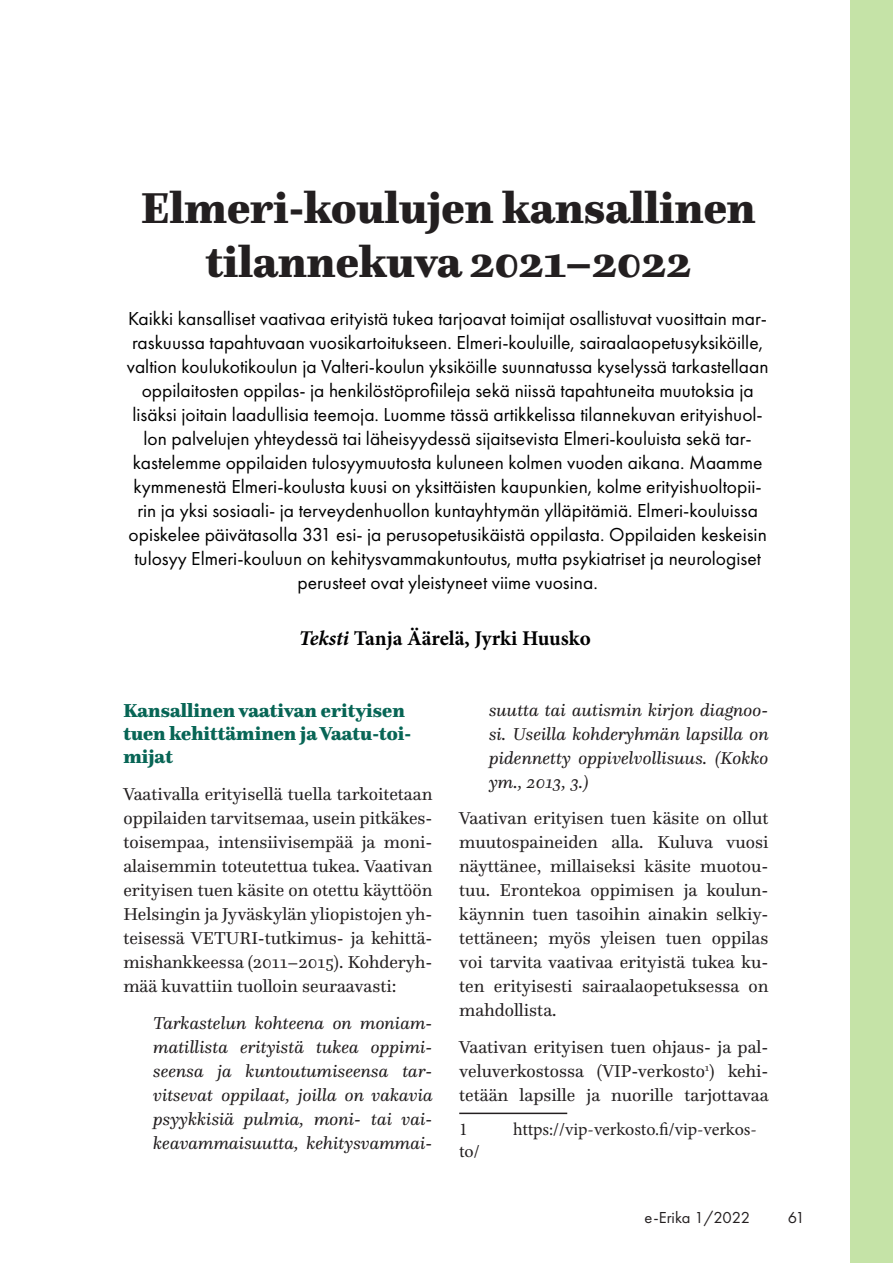
<style>
.page{position:relative;width:893px;height:1263px;background:#fff}
.page>*{position:absolute;margin:0;border:0;box-sizing:border-box;transform-origin:0 0}
.UUSI_artikkeli_otsik{font:900 45px/54px "Questa";color:#231f20;text-align:center}
.Tietolaatikko_Otsikk{font:700 21px "Minion Pro";letter-spacing:-.005em;color:#000001}
.Artikkelit_-_Ingress{font:19.5px/24px "Futura PT";color:#000001;text-align:center}
.UUSI_väliotsikot{font:900 19.5px/23.4px "Questa";color:#076555}
.ARTIKKELI_-_LEIPÄTEK{font:18px/24px "Questa";color:#231f20;text-align:justify}
.ARTIKKELI_-_LEIPÄTEK-2{font:italic 18px/24px "Questa";color:#231f20;text-align:justify}
.t1{font:18px "Minion Pro";letter-spacing:-.005em;color:#231f20}
.t2{font:16.5px "Futura PT";color:#231f20}
.s1{font-style:italic}
</style>
<div class="page">
<div style="left:850px;top:0;width:43px;height:1263px;background:#c5e3a7"></div>
<hr style="left:459px;top:1112px;width:108px;height:2px;background:#231f20">
<p class="UUSI_artikkeli_otsik" style="left:141px;top:180px;width:616px">Elmeri-koulujen kansallinen tilannekuva 2021–2022</p>
<p class="Artikkelit_-_Ingress" style="left:127px;top:307px;width:643px">Kaikki kansalliset vaativaa erityistä tukea tarjoavat toimijat osallistuvat vuosittain mar&shy;raskuussa tapahtuvaan vuosikartoitukseen. Elmeri-kouluille, sairaalaopetusyksiköille, valtion koulukotikoulun ja Valteri-koulun yksiköille suunnatussa kyselyssä tarkastellaan oppilaitosten oppilas- ja henkilöstöprofiileja sekä niissä tapahtuneita muutoksia ja lisäksi joitain laadullisia teemoja. Luomme tässä artikkelissa tilannekuvan erityishuol&shy;lon palvelujen yhteydessä tai läheisyydessä sijaitsevista Elmeri-kouluista sekä tar&shy;kastelemme oppilaiden tulosyymuutosta kuluneen kolmen vuoden aikana. Maamme kymmenestä Elmeri-koulusta kuusi on yksittäisten kaupunkien, kolme erityishuoltopii&shy;rin ja yksi sosiaali- ja terveydenhuollon kuntayhtymän ylläpitämiä. Elmeri-kouluissa opiskelee päivätasolla 331 esi- ja perusopetusikäistä oppilasta. Oppilaiden keskeisin tulosyy Elmeri-kouluun on kehitysvammakuntoutus, mutta psykiatriset ja neurologiset perusteet ovat yleistyneet viime vuosina.</p>
<p class="Tietolaatikko_Otsikk" style="left:299px;top:623px;width:293px"><span class="s1">Teksti</span> Tanja Äärelä, Jyrki Huusko</p>
<p class="UUSI_väliotsikot" style="left:123px;top:698px;width:289px">Kansallinen vaativan erityisen tuen kehittäminen ja Vaatu-toi&shy;mijat</p>
<p class="ARTIKKELI_-_LEIPÄTEK" style="left:123px;top:782px;width:311px">Vaativalla erityisellä tuella tarkoitetaan oppilaiden tarvitsemaa, usein pitkäkes&shy;toisempaa, intensiivisempää ja moni&shy;alaisemmin toteutettua tukea. Vaativan erityisen tuen käsite on otettu käyttöön Helsingin ja Jyväskylän yliopistojen yh&shy;teisessä VETURI-tutkimus- ja kehittä&shy;mishankkeessa (2011–2015). Kohderyh&shy;mää kuvattiin tuolloin seuraavasti:</p>
<p class="ARTIKKELI_-_LEIPÄTEK-2" style="left:153px;top:1011px;width:281px">Tarkastelun kohteena on moniam&shy;matillista erityistä tukea oppimi&shy;seensa ja kuntoutumiseensa tar&shy;vitsevat oppilaat, joilla on vakavia psyykkisiä pulmia, moni- tai vai&shy;keavammaisuutta, kehitysvammai-</p>
<p class="ARTIKKELI_-_LEIPÄTEK-2" style="left:489px;top:697px;width:281px">suutta tai autismin kirjon diagnoo&shy;si. Useilla kohderyhmän lapsilla on pidennetty oppivelvollisuus. (Kokko ym., 2013, 3.)</p>
<p class="ARTIKKELI_-_LEIPÄTEK" style="left:459px;top:806px;width:311px">Vaativan erityisen tuen käsite on ollut muutospaineiden alla. Kuluva vuosi näyttänee, millaiseksi käsite muotou&shy;tuu. Erontekoa oppimisen ja koulun&shy;käynnin tuen tasoihin ainakin selkiy&shy;tettäneen; myös yleisen tuen oppilas voi tarvita vaativaa erityistä tukea ku&shy;ten erityisesti sairaalaopetuksessa on mahdollista.</p>
<p class="ARTIKKELI_-_LEIPÄTEK" style="left:459px;top:1035px;width:311px">Vaativan erityisen tuen ohjaus- ja pal&shy;veluverkostossa (VIP-verkosto<sup>1</sup>) kehi&shy;tetään lapsille ja nuorille tarjottavaa</p>
<p class="t1" style="left:459px;top:1117px;width:10px">1</p>
<p class="t1" style="left:513px;top:1117px;width:245px">https://vip-verkosto.fi/vip-verkos-</p>
<p class="t1" style="left:459px;top:1139px;width:22px">to/</p>
<p class="t2" style="left:645px;top:1208px;width:107px">e-Erika 1/2022</p>
<p class="t2" style="left:788px;top:1207px;width:18px">61</p>
</div>
